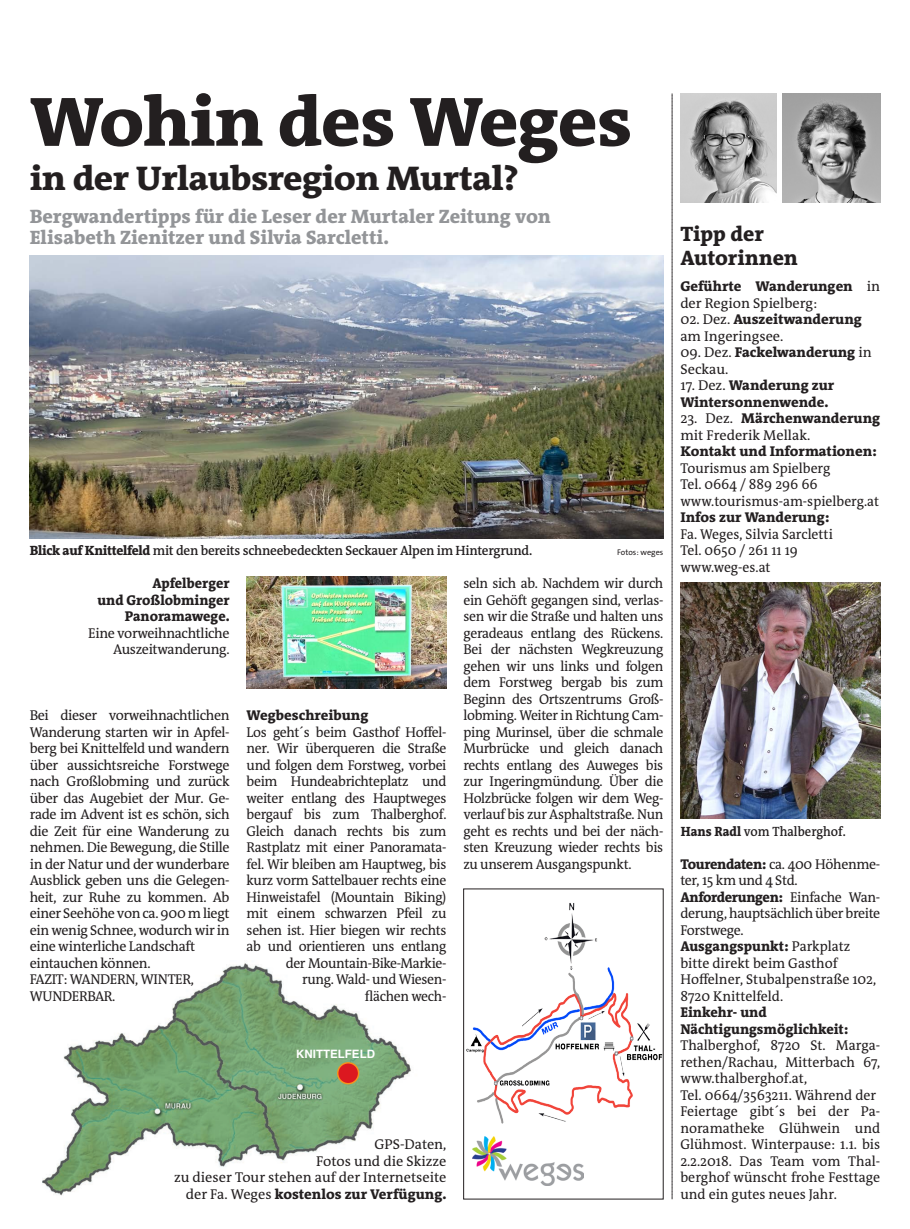
<style>
.page{position:relative;width:910px;height:1229px;background:#fff}
.page>*{position:absolute;margin:0;border:0;box-sizing:border-box;transform-origin:0 0}
.t1{font:800 70.5px "The RM Antiqua";letter-spacing:-.015em;color:#231f20;scale:1.05 1}
.t2{font:800 34.5px "The RM Antiqua";letter-spacing:-.015em;color:#231f20;scale:1.05 1}
.t3{font:800 21px/24px "The RM Antiqua";color:#231f20}
.t4{font:800 19.5px/21px "The RM Antiqua";color:#939598}
.t5{font:14.25px/16.5px "The RM Antiqua";letter-spacing:-.025em;color:#231f20;text-align:justify;scale:.96 1}
.t6{font:14.25px/16.5px "The RM Antiqua";letter-spacing:-.025em;color:#231f20}
.t7{font:14.25px/16.5px "The RM Antiqua";color:#231f20}
.t8{font:800 14.25px/16.5px "The RM Antiqua";color:#231f20}
.t9{font:14.25px/16.5px "The RM Antiqua";color:#231f20;scale:.96 1}
.t10{font:800 14.25px/16.5px "The RM Antiqua";color:#231f20;text-align:right;scale:.96 1}
.t11{font:600 13.5px "The RM Antiqua";letter-spacing:-.02em;color:#231f20}
.t12{font:600 13.5px "The RM Antiqua";color:#231f20;scale:.92 1}
.t13{font:700 11.55px "Helvetica";color:#fff}
.t14{font:8.25px "The Sans Os F";color:#231f20}
.s1{font-weight:800}
.s2{font-weight:400}
</style>
<div class="page">
<img style="left:247px;top:576px;width:199px;height:112px">
<img style="left:30px;top:255px;width:633px;height:284px">
<img style="left:680px;top:94px;width:96px;height:109px">
<img style="left:782px;top:94px;width:98px;height:109px">
<img style="left:680px;top:583px;width:200px;height:236px">
<svg style="left:672px;top:94px;width:1px;height:1105px"></svg>
<img style="left:42px;top:963px;width:369px;height:233px">
<div style="left:338px;top:1063px;width:21px;height:21px;background:#dc1820;border-radius:50%"></div>
<div style="left:337px;top:1062px;width:22px;height:22px;border:1px solid #f7931d;border-radius:50%"></div>
<img style="left:540px;top:1182px;width:15px;height:3px">
<img style="left:467px;top:903px;width:194px;height:279px">
<div style="left:463px;top:889px;width:200px;height:310px;border:1px solid #231f20"></div>
<h1 class="t1" style="left:30px;top:77px;width:575px">Wohin des Weges</h1>
<h2 class="t2" style="left:30px;top:156px;width:467px">in der Urlaubsregion Murtal?</h2>
<h3 class="t4" style="left:30px;top:206px;width:523px">Bergwandertipps für die Leser der Murtaler Zeitung von<br>Elisabeth Zienitzer und Silvia Sarcletti.</h3>
<p class="t11" style="left:30px;top:542px;width:504px"><span class="s1">Blick auf Knittelfeld</span> mit den bereits schneebedeckten Seckauer Alpen im Hintergrund.</p>
<p class="t14" style="left:617px;top:547px;width:48px">Fotos: weges</p>
<p class="t10" style="left:97px;top:575px;width:139px">Apfelberger<br>und Großlobminger<br>Panoramawege.</p>
<p class="t6" style="left:88px;top:625px;width:143px;text-align:right">Eine vorweihnachtliche<br>Auszeitwanderung.</p>
<p class="t6" style="left:30px;top:707px;width:201px">Bei dieser vorweihnachtlichen<br>Wanderung starten wir in Apfel&shy;berg bei Knittelfeld und wandern über aussichtsreiche Forstwege nach Großlobming und zurück über das Augebiet der Mur. Ge&shy;rade im Advent ist es schön, sich die Zeit für eine Wanderung zu nehmen. Die Bewegung, die Stille in der Natur und der wunderbare<br>Ausblick geben uns die Gelegen&shy;heit, zur Ruhe zu kommen. Ab einer Seehöhe von ca. 900 m liegt ein wenig Schnee, wodurch wir in eine winterliche Landschaft eintauchen können.<br>FAZIT: WANDERN, WINTER,<br>WUNDERBAR.</p>
<p class="t8" style="left:247px;top:707px;width:123px">Wegbeschreibung</p>
<p class="t5" style="left:247px;top:724px;width:210px;text-align:right">Los geht´s beim Gasthof Hoffel&shy;ner. Wir überqueren die Straße und folgen dem Forstweg, vorbei beim Hundeabrichteplatz und weiter entlang des Hauptweges bergauf bis zum Thalberghof.<br>Gleich danach rechts bis zum<br>Rastplatz mit einer Panoramata&shy;fel. Wir bleiben am Hauptweg, bis kurz vorm Sattelbauer rechts eine<br>Hinweistafel (Mountain Biking) mit einem schwarzen Pfeil zu sehen ist. Hier biegen wir rechts ab und orientieren uns entlang der Mountain-Bike-Markie-<br>rung. Wald- und Wiesen-<br>flächen wech-</p>
<p class="t5" style="left:463px;top:575px;width:210px">seln sich ab. Nachdem wir durch ein Gehöft gegangen sind, verlas&shy;sen wir die Straße und halten uns geradeaus entlang des Rückens.<br>Bei der nächsten Wegkreuzung gehen wir uns links und folgen dem Forstweg bergab bis zum Beginn des Ortszentrums Groß&shy;lobming. Weiter in Richtung Cam&shy;ping Murinsel, über die schmale Murbrücke und gleich danach rechts entlang des Auweges bis zur Ingeringmündung. Über die Holzbrücke folgen wir dem Weg&shy;verlauf bis zur Asphaltstraße. Nun geht es rechts und bei der näch&shy;sten Kreuzung wieder rechts bis zu unserem Ausgangspunkt.</p>
<p class="t13" style="left:296px;top:1044px;width:80px">KNITTELFELD</p>
<p class="t7" style="left:174px;top:1136px;width:274px;text-align:right">GPS-Daten,<br>Fotos und die Skizze<br>zu dieser Tour stehen auf der Internetseite der Fa. Weges <span class="s1">kostenlos zur Verfügung.</span></p>
<h3 class="t3" style="left:680px;top:222px;width:119px">Tipp der<br>Autorinnen</h3>
<p class="t7" style="left:680px;top:278px;width:201px"><span class="s1">Geführte Wanderungen</span> in der Region Spielberg:</p>
<p class="t7" style="left:680px;top:311px;width:183px">02. Dez. <span class="s1">Auszeitwanderung </span>am Ingeringsee.</p>
<p class="t6" style="left:680px;top:344px;width:193px">09. Dez. <span class="s1">Fackelwanderung</span> in<br>Seckau.</p>
<p class="t8" style="left:680px;top:377px;width:155px"><span class="s2">17. Dez.</span> Wanderung zur<br>Wintersonnenwende.</p>
<p class="t7" style="left:680px;top:410px;width:201px">23. Dez. <span class="s1">Märchenwanderung </span>mit Frederik Mellak.</p>
<p class="t8" style="left:680px;top:443px;width:198px">Kontakt und Informationen:</p>
<p class="t9" style="left:680px;top:460px;width:209px">Tourismus am Spielberg<br>Tel. 0664 / 889 296 66 www.tourismus-am-spielberg.at</p>
<p class="t8" style="left:680px;top:509px;width:151px">Infos zur Wanderung:</p>
<p class="t9" style="left:680px;top:526px;width:160px">Fa. Weges, Silvia Sarcletti<br>Tel. 0650 / 261 11 19 www.weg-es.at</p>
<p class="t12" style="left:681px;top:822px;width:181px"><span class="s1">Hans Radl</span> vom Thalberghof.</p>
<p class="t6" style="left:680px;top:856px;width:201px"><span class="s1">Tourendaten:</span> ca. 400 Höhenme&shy;ter, 15 km und 4 Std.<br><span class="s1">Anforderungen:</span> Einfache Wan&shy;derung, hauptsächlich über breite<br>Forstwege.<br><span class="s1">Ausgangspunkt:</span> Parkplatz bitte direkt beim Gasthof<br>Hoffelner, Stubalpenstraße 102,<br>8720 Knittelfeld.</p>
<p class="t8" style="left:680px;top:1004px;width:170px">Einkehr- und<br>Nächtigungsmöglichkeit:</p>
<p class="t7" style="left:680px;top:1037px;width:201px">Thalberghof, 8720 St. Marga&shy;rethen/Rachau, Mitterbach 67, www.thalberghof.at,<br>Tel. 0664/3563211. Während der<br>Feiertage gibt´s bei der Pa&shy;noramatheke Glühwein und<br>Glühmost. Winterpause: 1.1. bis<br>2.2.2018. Das Team vom Thal&shy;berghof wünscht frohe Festtage und ein gutes neues Jahr.</p>
</div>
